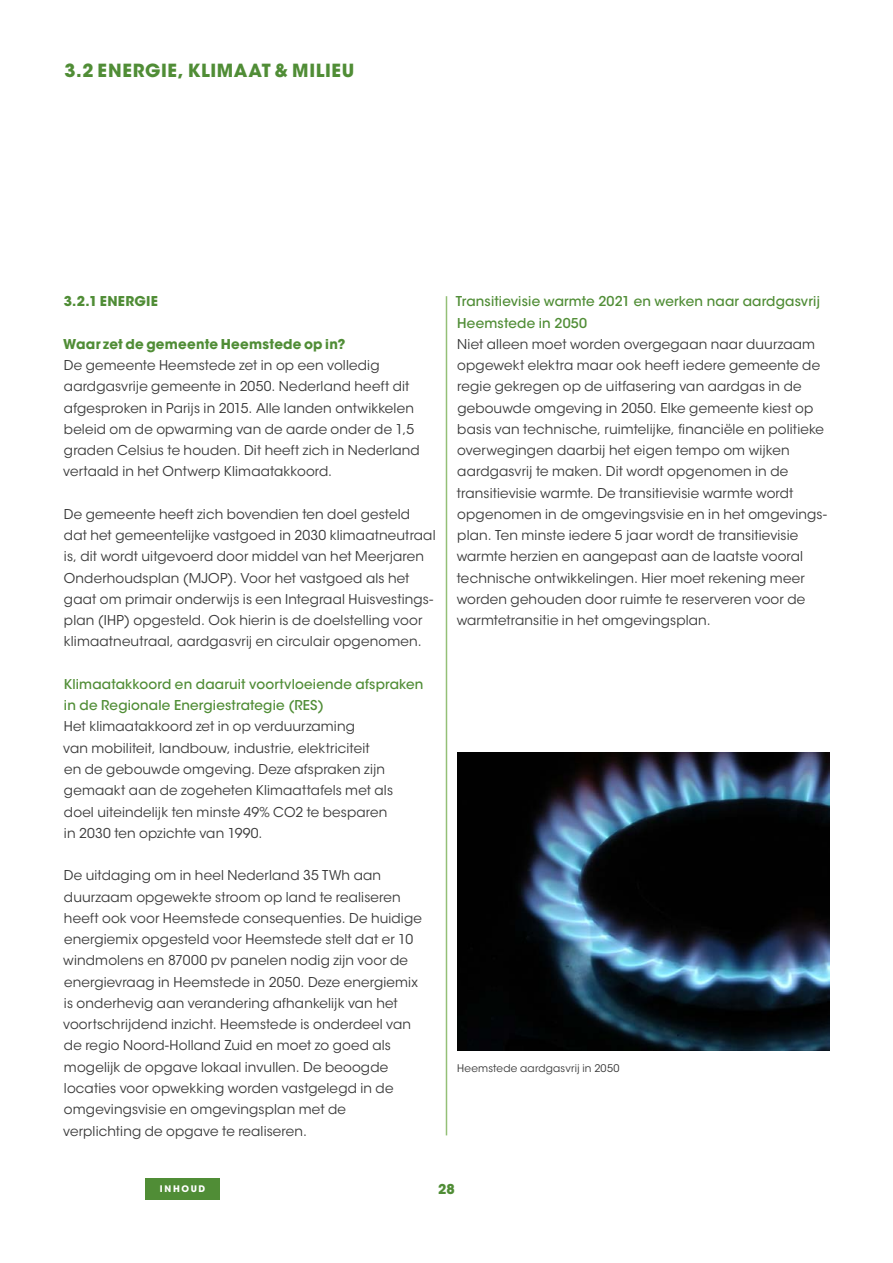
<style>
.page{position:relative;width:893px;height:1263px;background:#fff}
.page>*{position:absolute;margin:0;border:0;box-sizing:border-box;transform-origin:0 0}
.t1{font:700 18px "ITC Avant Garde Std";letter-spacing:.04em;color:#508d36}
.t2{font:13.5px/21.3px "ITC Avant Garde Std";letter-spacing:.01em;color:#393939}
.t3{font:500 13.5px/21.3px "ITC Avant Garde Std";letter-spacing:.01em;color:#508d36}
.t4{font:700 13.5px "ITC Avant Garde Std";letter-spacing:.015em;color:#508d36}
.t5{font:10.5px "ITC Avant Garde Std";letter-spacing:.02em;color:#393939}
.t6{font:700 9px "ITC Avant Garde Std";letter-spacing:.18em;color:#fff}
</style>
<div class="page">
<div style="left:145px;top:1178px;width:75px;height:21px;background:#508d36"></div>
<img style="left:457px;top:753px;width:372px;height:297px">
<hr style="left:446px;top:296px;width:1px;height:839px;background:#94c077">
<h1 class="t1" style="left:65px;top:59px;width:291px">3.2 ENERGIE, KLIMAAT &amp; MILIEU</h1>
<p class="t4" style="left:64px;top:292px;width:96px">3.2.1 ENERGIE</p>
<p class="t4" style="left:63px;top:335px;width:284px">Waar zet de gemeente Heemstede op in?</p>
<p class="t2" style="left:63px;top:355px;width:358px">De gemeente Heemstede zet in op een volledig aardgasvrije gemeente in 2050. Nederland heeft dit afgesproken in Parijs in 2015. Alle landen ontwikkelen beleid om de opwarming van de aarde onder de 1,5 graden Celsius te houden. Dit heeft zich in Nederland vertaald in het Ontwerp Klimaatakkoord.</p>
<p class="t2" style="left:64px;top:503px;width:373px">De gemeente heeft zich bovendien ten doel gesteld dat het gemeentelijke vastgoed in 2030 klimaatneutraal is, dit wordt uitgevoerd door middel van het Meerjaren Onderhoudsplan (MJOP). Voor het vastgoed als het gaat om primair onderwijs is een Integraal Huisvestings&shy;plan (IHP) opgesteld. Ook hierin is de doelstelling voor klimaatneutraal, aardgasvrij en circulair opgenomen.</p>
<p class="t3" style="left:64px;top:673px;width:361px">Klimaatakkoord en daaruit voortvloeiende afspraken in de Regionale Energiestrategie (RES)</p>
<p class="t2" style="left:63px;top:716px;width:331px">Het klimaatakkoord zet in op verduurzaming<br>van mobiliteit, landbouw, industrie, elektriciteit<br>en de gebouwde omgeving. Deze afspraken zijn gemaakt aan de zogeheten Klimaattafels met als doel uiteindelijk ten minste 49% CO2 te besparen in 2030 ten opzichte van 1990.</p>
<p class="t2" style="left:63px;top:865px;width:360px">De uitdaging om in heel Nederland 35 TWh aan duurzaam opgewekte stroom op land te realiseren heeft ook voor Heemstede consequenties. De huidige energiemix opgesteld voor Heemstede stelt dat er 10 windmolens en 87000 pv panelen nodig zijn voor de energievraag in Heemstede in 2050. Deze energiemix is onderhevig aan verandering afhankelijk van het voortschrijdend inzicht. Heemstede is onderdeel van de regio Noord-Holland Zuid en moet zo goed als mogelijk de opgave lokaal invullen. De beoogde locaties voor opwekking worden vastgelegd in de omgevingsvisie en omgevingsplan met de verplichting de opgave te realiseren.</p>
<p class="t3" style="left:456px;top:291px;width:366px">Transitievisie warmte 2021 en werken naar aardgasvrij<br>Heemstede in 2050</p>
<p class="t2" style="left:457px;top:333px;width:372px">Niet alleen moet worden overgegaan naar duurzaam opgewekt elektra maar ook heeft iedere gemeente de regie gekregen op de uitfasering van aardgas in de gebouwde omgeving in 2050. Elke gemeente kiest op basis van technische, ruimtelijke, financiële en politieke overwegingen daarbij het eigen tempo om wijken aardgasvrij te maken. Dit wordt opgenomen in de transitievisie warmte. De transitievisie warmte wordt opgenomen in de omgevingsvisie en in het omgevings&shy;plan. Ten minste iedere 5 jaar wordt de transitievisie warmte herzien en aangepast aan de laatste vooral technische ontwikkelingen. Hier moet rekening meer worden gehouden door ruimte te reserveren voor de warmtetransitie in het omgevingsplan.</p>
<p class="t5" style="left:457px;top:1061px;width:164px">Heemstede aardgasvrij in 2050</p>
<p class="t6" style="left:160px;top:1183px;width:47px">INHOUD</p>
<p class="t4" style="left:438px;top:1180px;width:18px">28</p>
</div>
